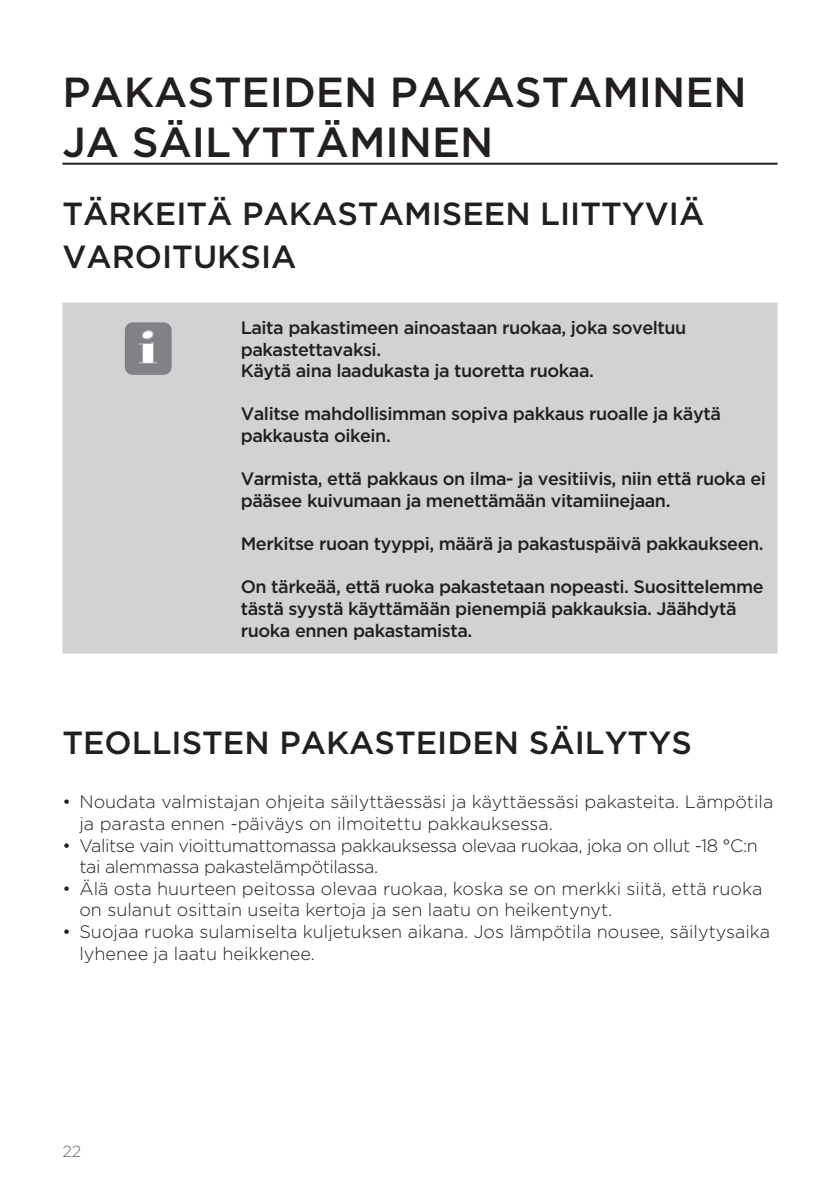
<style>
.page{position:relative;width:840px;height:1191px;background:#fff}
.page>*{position:absolute;margin:0;border:0;box-sizing:border-box;transform-origin:0 0}
.t1{font:900 48.8px "Bodoni MT Black";color:#fff}
.glavni_naslov{font:500 42px/50.4px "Gotham";color:#231f20}
.podnaslov_1{font:500 32px/43.2px "Gotham";color:#231f20}
.opozorilo{font:500 18px/21.6px "Gotham";letter-spacing:-.025em;color:#231f20}
.seznam{font:300 18px/21.6px "Gotham";color:#231f20}
.seznam-2{font:300 18px/21.6px "Gotham";letter-spacing:-.025em;color:#231f20}
.t2{font:300 16px "Gotham";color:#6c6d70}
</style>
<div class="page">
<hr style="left:62px;top:163px;width:715px;height:2px;background:#231f20">
<div style="left:62px;top:302px;width:715px;height:351px;background:#d1d2d4"></div>
<div style="left:125px;top:322px;width:46px;height:53px;background:#808285;border-radius:8px"></div>
<svg style="left:139px;top:330px;width:18px;height:34px"></svg>
<p class="glavni_naslov" style="left:62px;top:66px;width:685px">PAKASTEIDEN PAKASTAMINEN<br>JA SÄILYTTÄMINEN</p>
<p class="podnaslov_1" style="left:62px;top:192px;width:643px">TÄRKEITÄ PAKASTAMISEEN LIITTYVIÄ<br>VAROITUKSIA</p>
<p class="t1" style="left:139px;top:314px;width:19px">i</p>
<p class="opozorilo" style="left:241px;top:316px;width:447px">Laita pakastimeen ainoastaan ruokaa, joka soveltuu pakastettavaksi.</p>
<p class="opozorilo" style="left:241px;top:360px;width:354px">Käytä aina laadukasta ja tuoretta ruokaa.</p>
<p class="opozorilo" style="left:241px;top:403px;width:481px">Valitse mahdollisimman sopiva pakkaus ruoalle ja käytä pakkausta oikein.</p>
<p class="opozorilo" style="left:241px;top:468px;width:526px">Varmista, että pakkaus on ilma- ja vesitiivis, niin että ruoka ei pääsee kuivumaan ja menettämään vitamiinejaan.</p>
<p class="opozorilo" style="left:241px;top:532px;width:524px">Merkitse ruoan tyyppi, määrä ja pakastuspäivä pakkaukseen.</p>
<p class="opozorilo" style="left:241px;top:576px;width:524px">On tärkeää, että ruoka pakastetaan nopeasti. Suosittelemme tästä syystä käyttämään pienempiä pakkauksia. Jäähdytä ruoka ennen pakastamista.</p>
<p class="podnaslov_1" style="left:62px;top:721px;width:630px">TEOLLISTEN PAKASTEIDEN SÄILYTYS</p>
<p class="seznam" style="left:79px;top:790px;width:695px;text-indent:-17px">• Noudata valmistajan ohjeita säilyttäessäsi ja käyttäessäsi pakasteita. Lämpötila ja parasta ennen -päiväys on ilmoitettu pakkauksessa.</p>
<p class="seznam-2" style="left:79px;top:834px;width:679px;text-indent:-17px">• Valitse vain vioittumattomassa pakkauksessa olevaa ruokaa, joka on ollut -18 °C:n tai alemmassa pakastelämpötilassa.</p>
<p class="seznam" style="left:79px;top:877px;width:684px;text-indent:-17px">• Älä osta huurteen peitossa olevaa ruokaa, koska se on merkki siitä, että ruoka on sulanut osittain useita kertoja ja sen laatu on heikentynyt.</p>
<p class="seznam" style="left:79px;top:920px;width:691px;text-indent:-17px">• Suojaa ruoka sulamiselta kuljetuksen aikana. Jos lämpötila nousee, säilytysaika lyhenee ja laatu heikkenee.</p>
<p class="t2" style="left:62px;top:1140px;width:20px">22</p>
</div>
